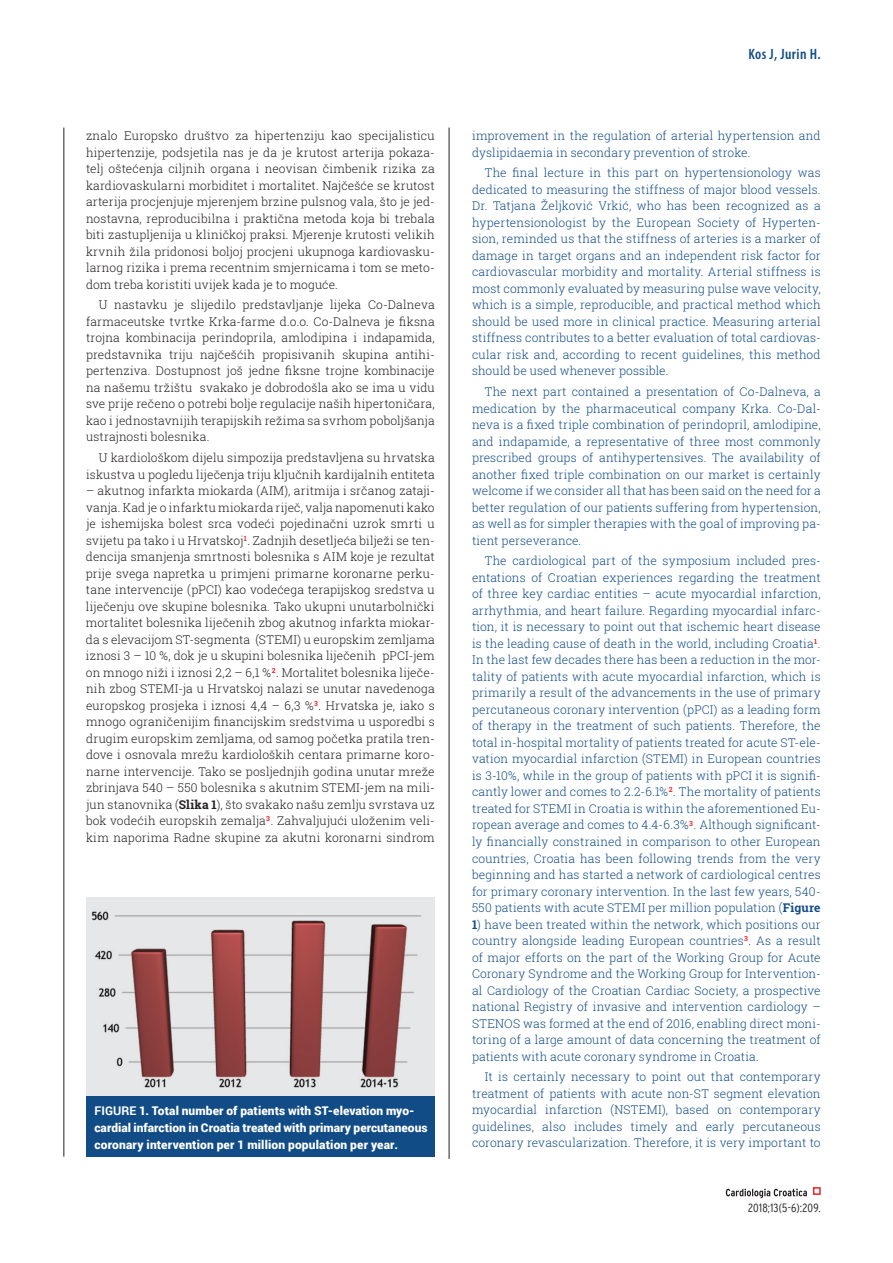
<style>
.page{position:relative;width:893px;height:1263px;background:#fff}
.page>*{position:absolute;margin:0;border:0;box-sizing:border-box;transform-origin:0 0}
.t1{font:600 condensed 15px "Myriad Pro";letter-spacing:.03em;color:#124c87}
.t2{font:300 12px/16.5px "Roboto Slab";letter-spacing:.01em;color:#124c87;text-align:justify}
.t3{font:300 12px/16.5px "Roboto Slab";letter-spacing:.015em;color:#231f20;text-align:justify}
.t4{font:900 12px/16.5px "Roboto";letter-spacing:.005em;color:#fff}
.t5{font:300 condensed 12px "Interstate";letter-spacing:.02em;color:#231f20}
.s1{font-weight:700}
</style>
<div class="page">
<svg style="left:726px;top:1188px;width:81px;height:10px"></svg>
<div style="left:813px;top:1187px;width:8px;height:8px;border:2px solid #ee2629"></div>
<hr style="left:64px;top:128px;width:1px;height:1028px;background:#231f20">
<hr style="left:449px;top:128px;width:1px;height:1031px;background:#231f20">
<div style="left:86px;top:897px;width:349px;height:201px;background:#e6e7e9"></div>
<div style="left:86px;top:1096px;width:349px;height:61px;background:#124c87"></div>
<img style="left:92px;top:911px;width:329px;height:177px">
<p class="t3" style="left:86px;top:127px;width:350px">znalo Europsko društvo za hipertenziju kao specijalisticu hipertenzije, podsjetila nas je da je krutost arterija pokaza&shy;telj oštećenja ciljnih organa i neovisan čimbenik rizika za kardiovaskularni morbiditet i mortalitet. Najčešće se krutost arterija procjenjuje mjerenjem brzine pulsnog vala, što je jed&shy;nostavna, reproducibilna i praktična metoda koja bi trebala biti zastupljenija u kliničkoj praksi. Mjerenje krutosti velikih krvnih žila pridonosi boljoj procjeni ukupnoga kardiovasku&shy;larnog rizika i prema recentnim smjernicama i tom se meto&shy;dom treba koristiti uvijek kada je to moguće.</p>
<p class="t3" style="left:86px;top:296px;width:350px;text-indent:13px">U nastavku je slijedilo predstavljanje lijeka Co-Dalneva farmaceutske tvrtke Krka-farme d.o.o. Co-Dalneva je fiksna trojna kombinacija perindoprila, amlodipina i indapamida, predstavnika triju najčešćih propisivanih skupina antihi&shy;pertenziva. Dostupnost još jedne fiksne trojne kombinacije na našemu tržištu svakako je dobrodošla ako se ima u vidu sve prije rečeno o potrebi bolje regulacije naših hipertoničara, kao i jednostavnijih terapijskih režima sa svrhom poboljšanja ustrajnosti bolesnika.</p>
<p class="t3" style="left:86px;top:449px;width:350px;text-align:right">U kardiološkom dijelu simpozija predstavljena su hrvatska iskustva u pogledu liječenja triju ključnih kardijalnih entiteta</p>
<p class="t3" style="left:86px;top:482px;width:350px">– akutnog infarkta miokarda (AIM), aritmija i srčanog zataji&shy;vanja. Kad je o infarktu miokarda riječ, valja napomenuti kako je ishemijska bolest srca vodeći pojedinačni uzrok smrti u svijetu pa tako i u Hrvatskoj<sup>1</sup>. Zadnjih desetljeća bilježi se ten&shy;dencija smanjenja smrtnosti bolesnika s AIM koje je rezultat prije svega napretka u primjeni primarne koronarne perku&shy;tane intervencije (pPCI) kao vodećega terapijskog sredstva u liječenju ove skupine bolesnika. Tako ukupni unutarbolnički mortalitet bolesnika liječenih zbog akutnog infarkta miokar&shy;da s elevacijom ST-segmenta (STEMI) u europskim zemljama iznosi 3 – 10 %, dok je u skupini bolesnika liječenih pPCI-jem on mnogo niži i iznosi 2,2 – 6,1 %<sup>2</sup>. Mortalitet bolesnika liječe&shy;nih zbog STEMI-ja u Hrvatskoj nalazi se unutar navedenoga europskog prosjeka i iznosi 4,4 – 6,3 %<sup>3</sup>. Hrvatska je, iako s mnogo ograničenijim financijskim sredstvima u usporedbi s drugim europskim zemljama, od samog početka pratila tren&shy;dove i osnovala mrežu kardioloških centara primarne koro&shy;narne intervencije. Tako se posljednjih godina unutar mreže zbrinjava 540 – 550 bolesnika s akutnim STEMI-jem na mili&shy;jun stanovnika (<span class="s1">Slika 1</span>), što svakako našu zemlju svrstava uz bok vodećih europskih zemalja<sup>3</sup>. Zahvaljujući uloženim veli&shy;kim naporima Radne skupine za akutni koronarni sindrom</p>
<p class="t4" style="left:94px;top:1102px;width:335px"><span class="s1">FIGURE</span> 1. Total number of patients with ST-elevation myo&shy;cardial infarction in Croatia treated with primary percutaneous coronary intervention per 1 million population per year.</p>
<p class="t1" style="left:748px;top:45px;width:74px">Kos J, Jurin H.</p>
<p class="t2" style="left:472px;top:127px;width:350px">improvement in the regulation of arterial hypertension and dyslipidaemia in secondary prevention of stroke.</p>
<p class="t2" style="left:472px;top:164px;width:350px;text-indent:13px">The final lecture in this part on hypertensionology was dedicated to measuring the stiffness of major blood vessels.<br>Dr. Tatjana Željković Vrkić, who has been recognized as a hypertensionologist by the European Society of Hyperten&shy;sion, reminded us that the stiffness of arteries is a marker of damage in target organs and an independent risk factor for cardiovascular morbidity and mortality. Arterial stiffness is most commonly evaluated by measuring pulse wave velocity, which is a simple, reproducible, and practical method which should be used more in clinical practice. Measuring arterial stiffness contributes to a better evaluation of total cardiovas&shy;cular risk and, according to recent guidelines, this method should be used whenever possible.</p>
<p class="t2" style="left:472px;top:383px;width:350px;text-indent:13px">The next part contained a presentation of Co-Dalneva, a medication by the pharmaceutical company Krka. Co-Dal&shy;neva is a fixed triple combination of perindopril, amlodipine, and indapamide, a representative of three most commonly prescribed groups of antihypertensives. The availability of another fixed triple combination on our market is certainly welcome if we consider all that has been said on the need for a better regulation of our patients suffering from hypertension, as well as for simpler therapies with the goal of improving pa&shy;tient perseverance.</p>
<p class="t2" style="left:472px;top:552px;width:350px;text-indent:13px">The cardiological part of the symposium included pres&shy;entations of Croatian experiences regarding the treatment of three key cardiac entities – acute myocardial infarction, arrhythmia, and heart failure. Regarding myocardial infarc&shy;tion, it is necessary to point out that ischemic heart disease is the leading cause of death in the world, including Croatia<sup>1</sup>.<br>In the last few decades there has been a reduction in the mor&shy;tality of patients with acute myocardial infarction, which is primarily a result of the advancements in the use of primary percutaneous coronary intervention (pPCI) as a leading form of therapy in the treatment of such patients. Therefore, the total in-hospital mortality of patients treated for acute ST-ele&shy;vation myocardial infarction (STEMI) in European countries is 3-10%, while in the group of patients with pPCI it is signifi&shy;cantly lower and comes to 2.2-6.1%<sup>2</sup>. The mortality of patients treated for STEMI in Croatia is within the aforementioned Eu&shy;ropean average and comes to 4.4-6.3%<sup>3</sup>. Although significant&shy;ly financially constrained in comparison to other European countries, Croatia has been following trends from the very beginning and has started a network of cardiological centres for primary coronary intervention. In the last few years, 540- 550 patients with acute STEMI per million population (<span class="s1">Figure</span></p>
<p class="t2" style="left:472px;top:915px;width:350px"><span class="s1">1</span>) have been treated within the network, which positions our country alongside leading European countries<sup>3</sup>. As a result of major efforts on the part of the Working Group for Acute Coronary Syndrome and the Working Group for Intervention&shy;al Cardiology of the Croatian Cardiac Society, a prospective national Registry of invasive and intervention cardiology – STENOS was formed at the end of 2016, enabling direct moni&shy;toring of a large amount of data concerning the treatment of patients with acute coronary syndrome in Croatia.</p>
<p class="t2" style="left:472px;top:1068px;width:350px;text-indent:13px">It is certainly necessary to point out that contemporary treatment of patients with acute non-ST segment elevation myocardial infarction (NSTEMI), based on contemporary guidelines, also includes timely and early percutaneous coronary revascularization. Therefore, it is very important to</p>
<p class="t5" style="left:748px;top:1201px;width:74px">2018;13(5-6):209.</p>
</div>
